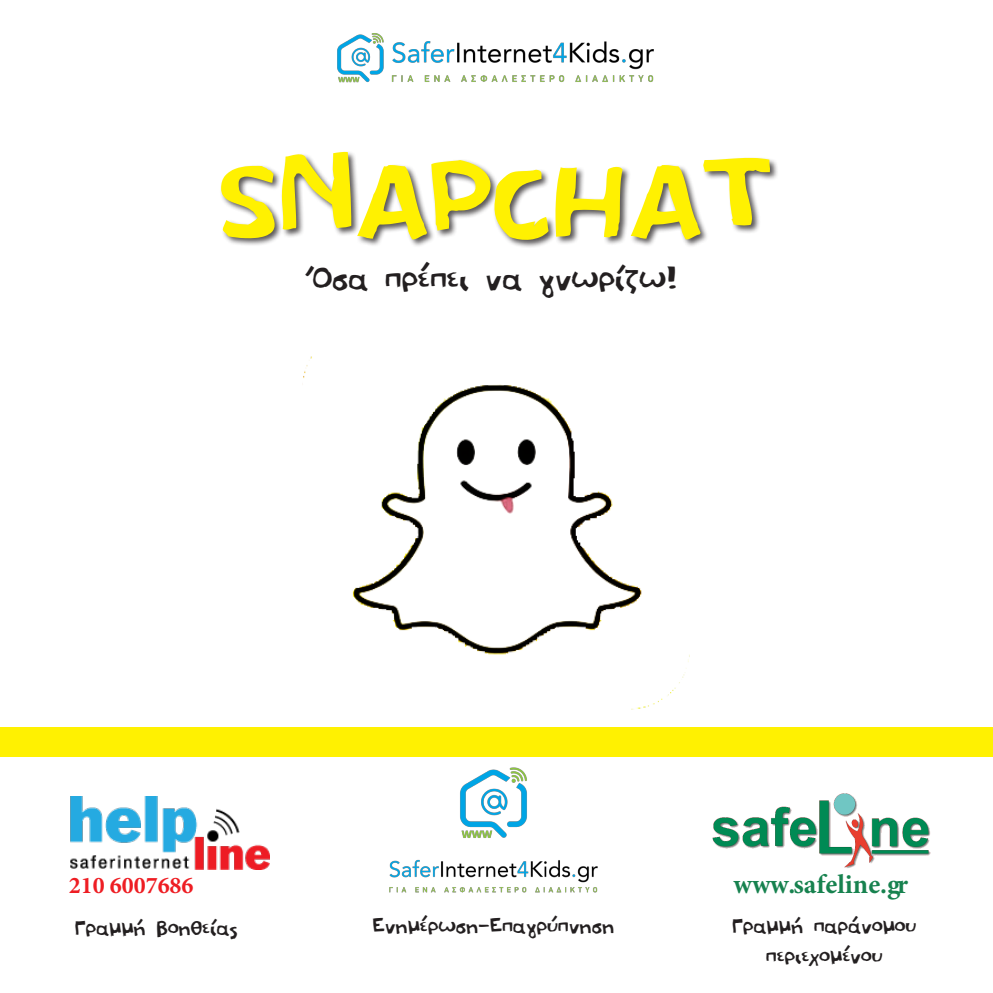
<style>
.page{position:relative;width:993px;height:993px;background:#fff}
.page>*{position:absolute;margin:0;border:0;box-sizing:border-box;transform-origin:0 0}
.t1{font:140px "PF Amateur Flat Cool";color:#fff101}
.t2{font:42px "PF Amateur Flat Cool";color:#231f20}
.t3{font:27.12px/29.4px "PF Amateur Flat Cool";color:#231f20;text-align:center}
.t4{font:700 27.12px "Minion Pro";color:#17824f}
.t5{font:700 23.97px "Minion Pro";color:#ee1d23}
</style>
<div class="page">
<div style="left:219px;top:151px;width:559px;height:98px;background:#231f20;opacity:.75"></div>
<img style="left:282px;top:33px;width:426px;height:144px">
<div style="left:0;top:726px;width:992px;height:30px;background:#fff101"></div>
<img style="left:389px;top:767px;width:209px;height:126px">
<img style="left:712px;top:793px;width:218px;height:75px">
<img style="left:70px;top:796px;width:199px;height:72px">
<img style="left:302px;top:356px;width:385px;height:354px">
<p class="t1" style="left:220px;top:119px;width:552px">SNAPCHAT</p>
<p class="t2" style="left:312px;top:254px;width:368px">Όσα πρέπει να γνωρίζω!</p>
<p class="t5" style="left:69px;top:867px;width:126px">210 6007686</p>
<p class="t4" style="left:733px;top:865px;width:176px">www.safeline.gr</p>
<p class="t3" style="left:75px;top:912px;width:164px">Γραμμή βοηθείας</p>
<p class="t3" style="left:373px;top:910px;width:242px">Ενημέρωση-Επαγρύπνηση</p>
<p class="t3" style="left:731px;top:911px;width:186px">Γραμμή παράνομου περιεχομένου</p>
</div>
